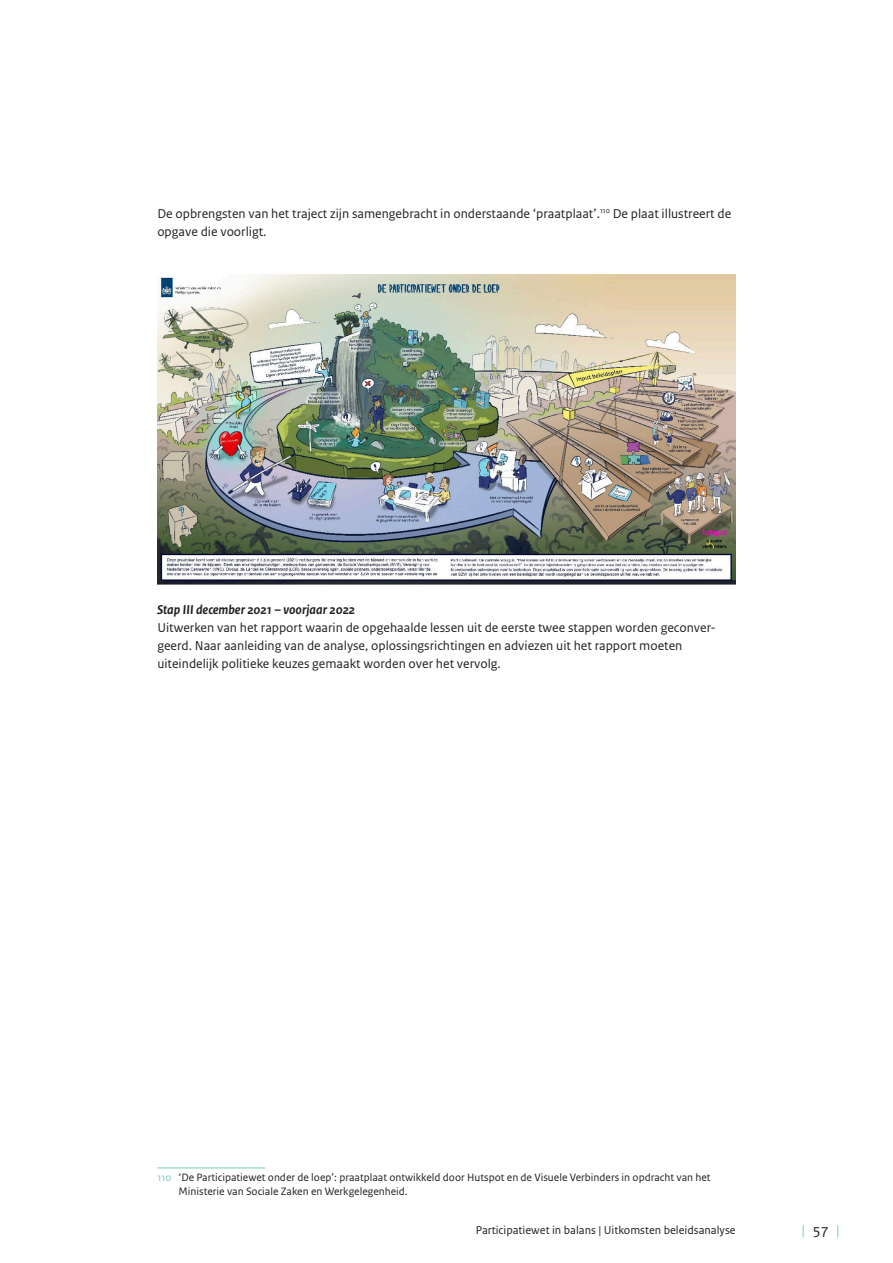
<style>
.page{position:relative;width:893px;height:1263px;background:#fff}
.page>*{position:absolute;margin:0;border:0;box-sizing:border-box;transform-origin:0 0}
.t1{font:15px "Rijksoverheid Sans Text";color:#78cbbf}
.P_RO_Broodtekst_Sans{font:13.5px/18px "Rijksoverheid Sans Text";color:#231f20}
.Tussenkop{font:italic 700 13.5px "Rijksoverheid Sans Text";color:#231f20}
.t2{font:12px "Rijksoverheid Sans Text";color:#231f20}
._14_RO_Voetnoot{font:11.25px/13.5px "Rijksoverheid Sans Text";color:#231f20}
.s1{color:#78cbbf}
.s2{color:#231f20}
</style>
<div class="page">
<hr style="left:157px;top:1167px;width:108px;height:1px;background:#78cbbf">
<img style="left:157px;top:274px;width:579px;height:311px">
<p class="P_RO_Broodtekst_Sans" style="left:157px;top:205px;width:575px">De opbrengsten van het traject zijn samengebracht in onderstaande ‘praatplaat’.<sup>110</sup> De plaat illustreert de opgave die voorligt.</p>
<p class="Tussenkop" style="left:157px;top:602px;width:199px">Stap III december 2021 – voorjaar 2022</p>
<p class="P_RO_Broodtekst_Sans" style="left:157px;top:619px;width:560px">Uitwerken van het rapport waarin de opgehaalde lessen uit de eerste twee stappen worden geconver&shy;geerd. Naar aanleiding van de analyse, oplossingsrichtingen en adviezen uit het rapport moeten uiteindelijk politieke keuzes gemaakt worden over het vervolg.</p>
<p class="_14_RO_Voetnoot" style="left:179px;top:1171px;width:534px;text-indent:-21px"><span class="s1">110</span> ‘De Participatiewet onder de loep’: praatplaat ontwikkeld door Hutspot en de Visuele Verbinders in opdracht van het<br>Ministerie van Sociale Zaken en Werkgelegenheid.</p>
<p class="t2" style="left:476px;top:1223px;width:261px">Participatiewet in balans | Uitkomsten beleidsanalyse</p>
<p class="t1" style="left:802px;top:1222px;width:40px">|<span class="s2">57</span>|</p>
</div>
